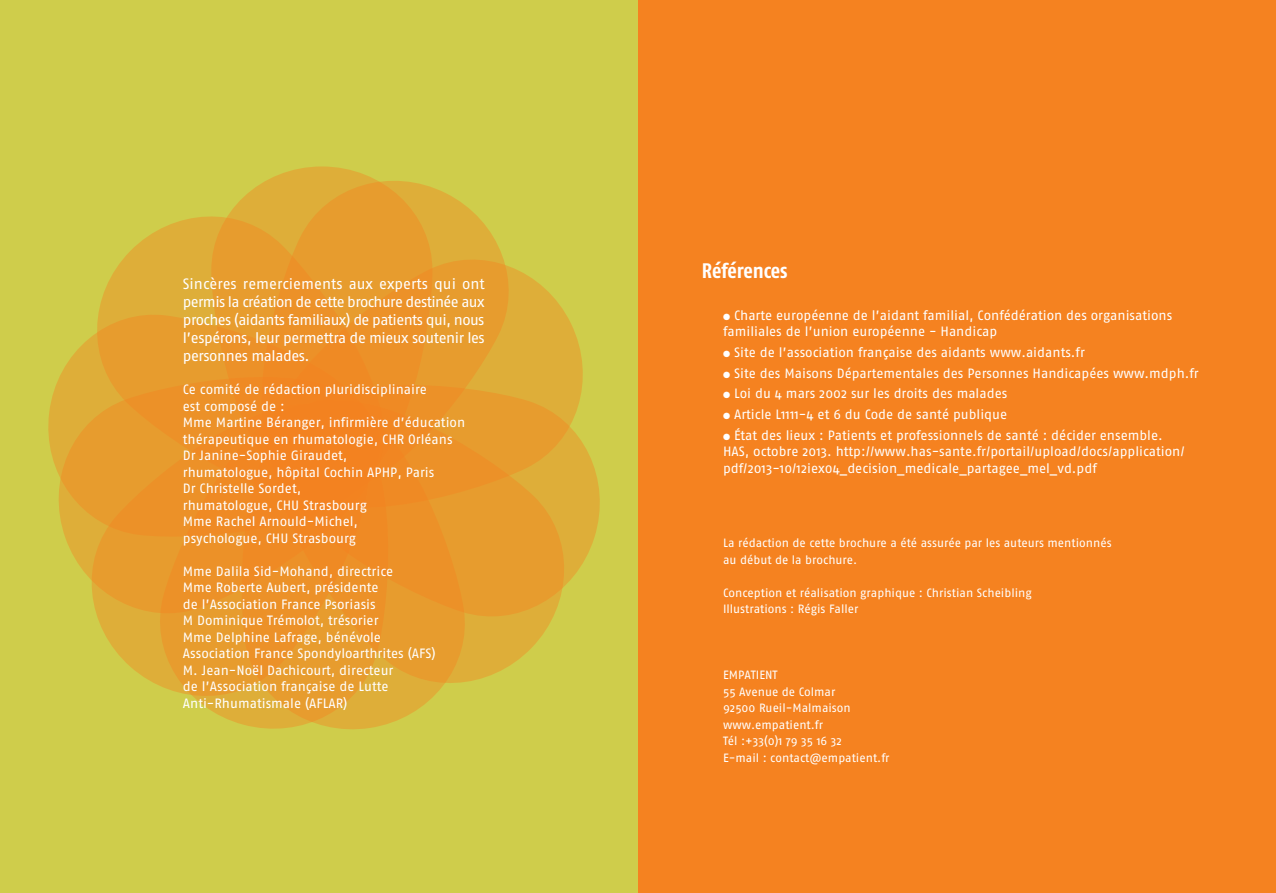
<style>
.page{position:relative;width:1276px;height:893px;background:#fff}
.page>*{position:absolute;margin:0;border:0;box-sizing:border-box;transform-origin:0 0}
.t1{font:700 21px "Fago Co";color:#fff}
.t2{font:15px/18px "Fago No";letter-spacing:-.03em;color:#fff;text-align:justify}
.t3{font:13.5px/16.5px "Fago No";color:#fff}
.t4{font:12px/16.5px "Fago No";color:#fff}
</style>
<div class="page">
<div style="left:0;top:0;width:638px;height:893px;background:#cfcd4b"></div>
<svg style="left:79px;top:542px;width:69px;height:137px"></svg>
<svg style="left:148px;top:542px;width:89px;height:181px;fill:#e79c2e"></svg>
<svg style="left:236px;top:166px;width:261px;height:78px;fill:#deae39"></svg>
<svg style="left:236px;top:542px;width:339px;height:153px"></svg>
<svg style="left:48px;top:341px;width:189px;height:201px;fill:#deae39"></svg>
<svg style="left:424px;top:244px;width:174px;height:299px"></svg>
<svg style="left:237px;top:390px;width:235px;height:339px"></svg>
<svg style="left:86px;top:205px;width:338px;height:333px"></svg>
<div style="left:638px;top:0;width:638px;height:893px;background:#f58220"></div>
<p class="t2" style="left:183px;top:275px;width:303px">Sincères remerciements aux experts qui ont permis la création de cette brochure destinée aux proches (aidants familiaux) de patients qui, nous l’espérons, leur permettra de mieux soutenir les personnes malades.</p>
<p class="t3" style="left:183px;top:381px;width:284px">Ce comité de rédaction pluridisciplinaire<br>est composé de :<br>Mme Martine Béranger, infirmière d’éducation thérapeutique en rhumatologie, CHR Orléans Dr Janine-Sophie Giraudet,<br>rhumatologue, hôpital Cochin APHP, Paris<br>Dr Christelle Sordet,<br>rhumatologue, CHU Strasbourg<br>Mme Rachel Arnould-Michel,<br>psychologue, CHU Strasbourg</p>
<p class="t3" style="left:183px;top:563px;width:254px">Mme Dalila Sid-Mohand, directrice<br>Mme Roberte Aubert, présidente<br>de l’Association France Psoriasis<br>M Dominique Trémolot, trésorier<br>Mme Delphine Lafrage, bénévole Association France Spondyloarthrites (AFS)<br>M. Jean-Noël Dachicourt, directeur<br>de l’Association française de Lutte Anti-Rhumatismale (AFLAR)</p>
<h1 class="t1" style="left:702px;top:258px;width:87px">Références</h1>
<p class="t3" style="left:723px;top:306px;width:451px">● Charte européenne de l’aidant familial, Confédération des organisations familiales de l’union européenne - Handicap</p>
<p class="t3" style="left:723px;top:344px;width:363px">● Site de l’association française des aidants www.aidants.fr</p>
<p class="t3" style="left:723px;top:364px;width:477px">● Site des Maisons Départementales des Personnes Handicapées www.mdph.fr</p>
<p class="t3" style="left:723px;top:385px;width:286px">● Loi du 4 mars 2002 sur les droits des malades</p>
<p class="t3" style="left:723px;top:406px;width:286px">● Article L1111-4 et 6 du Code de santé publique</p>
<p class="t3" style="left:723px;top:427px;width:463px">● État des lieux : Patients et professionnels de santé : décider ensemble.<br>HAS, octobre 2013. http://www.has-sante.fr/portail/upload/docs/application/ pdf/2013-10/12iex04_decision_medicale_partagee_mel_vd.pdf</p>
<p class="t4" style="left:723px;top:535px;width:390px">La rédaction de cette brochure a été assurée par les auteurs mentionnés au début de la brochure.</p>
<p class="t4" style="left:723px;top:584px;width:310px">Conception et réalisation graphique : Christian Scheibling<br>Illustrations : Régis Faller</p>
<p class="t4" style="left:723px;top:667px;width:168px">EMPATIENT<br>55 Avenue de Colmar<br>92500 Rueil-Malmaison www.empatient.fr<br>Tél :+33(0)1 79 35 16 32<br>E-mail : contact@empatient.fr</p>
</div>
